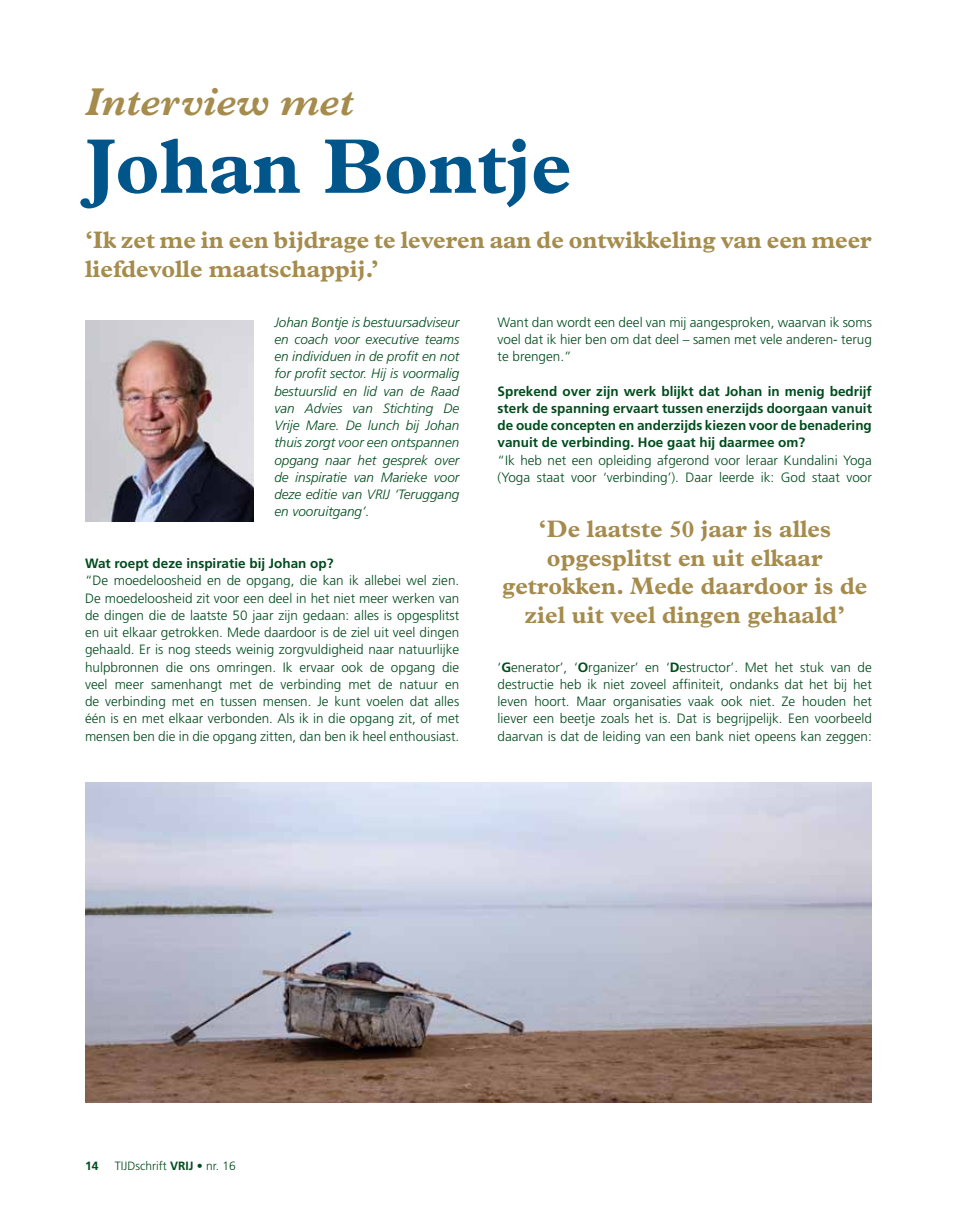
<style>
.page{position:relative;width:957px;height:1212px;background:#fff}
.page>*{position:absolute;margin:0;border:0;box-sizing:border-box;transform-origin:0 0}
.t1{font:700 78px "Plantin Std";color:#00568a}
.t2{font:italic 700 39px "Plantin Std";color:#a58b4c}
.t3{font:700 24px/28.5px "Plantin Std";color:#a58b4c}
.t4{font:300 13.5px/17.2px "Frutiger LT Std";color:#004c1d;text-align:justify}
.t5{font:italic 300 13.5px/17.2px "Frutiger LT Std";color:#004c1d;text-align:justify}
.t6{font:700 13.5px/17.2px "Frutiger LT Std";color:#004c1d;text-align:justify}
.t7{font:300 12px "Frutiger LT Std";color:#004c1d}
.t8{font:700 12px "Frutiger LT Std";color:#004c1d}
.s1{font-weight:700}
</style>
<div class="page">
<img style="left:85px;top:321px;width:168px;height:200px">
<img style="left:85px;top:782px;width:787px;height:321px">
<h2 class="t2" style="left:85px;top:78px;width:270px">Interview met</h2>
<h1 class="t1" style="left:85px;top:120px;width:488px">Johan Bontje</h1>
<h3 class="t3" style="left:85px;top:226px;width:788px">‘Ik zet me in een bijdrage te leveren aan de ontwikkeling van een meer liefdevolle maatschappij.’</h3>
<p class="t5" style="left:274px;top:313px;width:186px">Johan Bontje is bestuursadviseur en coach voor executive teams en individuen in de profit en not for profit sector. Hij is voormalig bestuurslid en lid van de Raad van Advies van Stichting De Vrije Mare. De lunch bij Johan thuis zorgt voor een ontspannen opgang naar het gesprek over de inspiratie van Marieke voor deze editie van VRIJ ‘Teruggang en vooruitgang’.</p>
<p class="t6" style="left:85px;top:555px;width:250px">Wat roept deze inspiratie bij Johan op?</p>
<p class="t4" style="left:85px;top:572px;width:376px">“De moedeloosheid en de opgang, die kan ik allebei wel zien.<br>De moedeloosheid zit voor een deel in het niet meer werken van de dingen die de laatste 50 jaar zijn gedaan: alles is opgesplitst en uit elkaar getrokken. Mede daardoor is de ziel uit veel dingen gehaald. Er is nog steeds weinig zorgvuldigheid naar natuurlijke hulpbronnen die ons omringen. Ik ervaar ook de opgang die veel meer samenhangt met de verbinding met de natuur en de verbinding met en tussen mensen. Je kunt voelen dat alles één is en met elkaar verbonden. Als ik in die opgang zit, of met mensen ben die in die opgang zitten, dan ben ik heel enthousiast.</p>
<p class="t4" style="left:497px;top:313px;width:376px">Want dan wordt een deel van mij aangesproken, waarvan ik soms voel dat ik hier ben om dat deel – samen met vele anderen- terug te brengen.”</p>
<p class="t6" style="left:497px;top:382px;width:376px">Sprekend over zijn werk blijkt dat Johan in menig bedrijf sterk de spanning ervaart tussen enerzijds doorgaan vanuit de oude concepten en anderzijds kiezen voor de benadering vanuit de verbinding. Hoe gaat hij daarmee om?</p>
<p class="t4" style="left:497px;top:451px;width:376px">“Ik heb net een opleiding afgerond voor leraar Kundalini Yoga (Yoga staat voor ‘verbinding’). Daar leerde ik: God staat voor</p>
<h3 class="t3" style="left:502px;top:515px;width:367px;text-align:center">‘De laatste 50 jaar is alles opgesplitst en uit elkaar getrokken. Mede daardoor is de ziel uit veel dingen gehaald’</h3>
<p class="t4" style="left:497px;top:658px;width:376px">‘<span class="s1">G</span>enerator’, ‘<span class="s1">O</span>rganizer’ en ‘<span class="s1">D</span>estructor’. Met het stuk van de destructie heb ik niet zoveel affiniteit, ondanks dat het bij het leven hoort. Maar organisaties vaak ook niet. Ze houden het liever een beetje zoals het is. Dat is begrijpelijk. Een voorbeeld daarvan is dat de leiding van een bank niet opeens kan zeggen:</p>
<p class="t8" style="left:85px;top:1159px;width:15px">14</p>
<p class="t7" style="left:115px;top:1159px;width:122px">TIJDschrift <span class="s1">VRIJ</span> • nr. 16</p>
</div>
